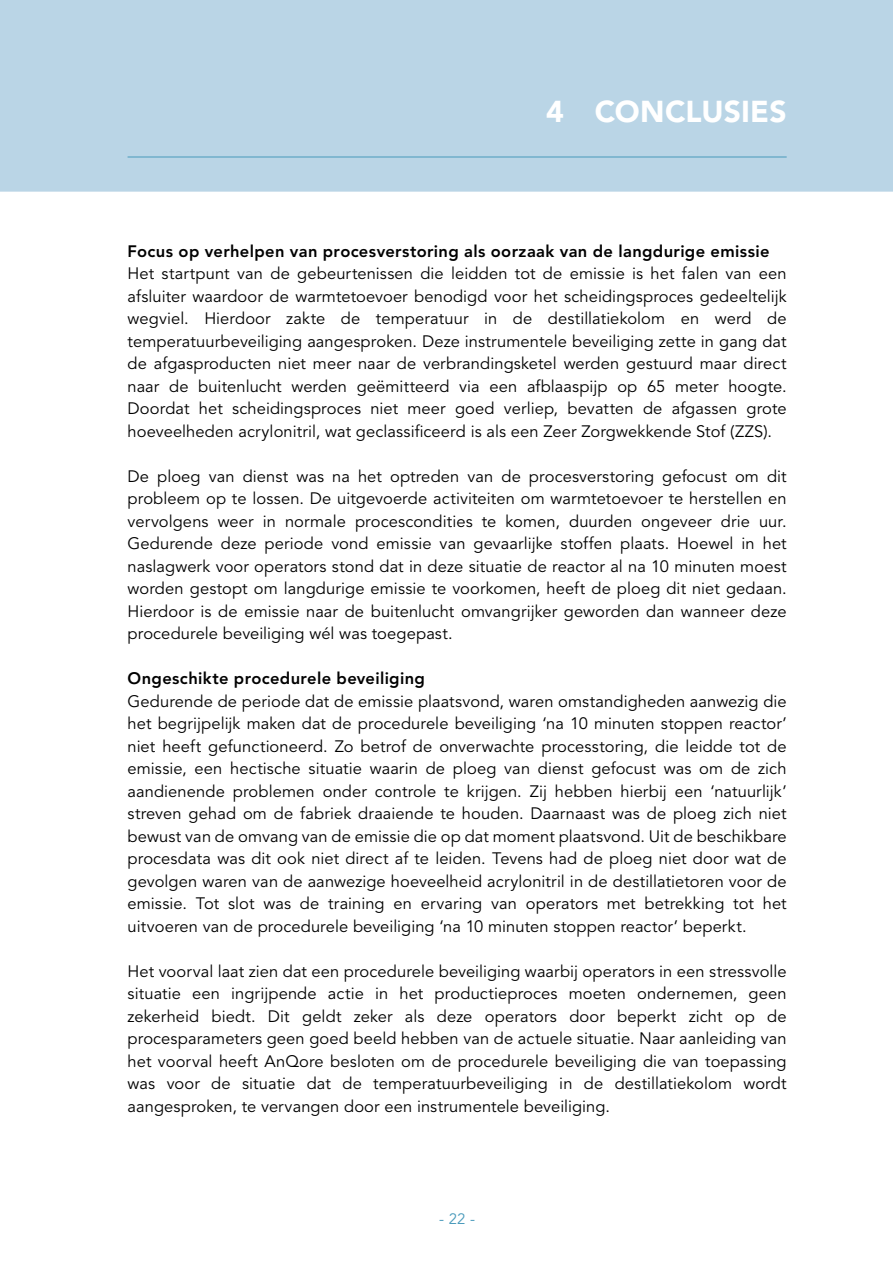
<style>
.page{position:relative;width:893px;height:1263px;background:#fff}
.page>*{position:absolute;margin:0;border:0;box-sizing:border-box;transform-origin:0 0}
.t1{font:900 30px "Avenir LT Std";letter-spacing:.005em;color:#fff}
.t2{font:16.5px/22.5px "Avenir LT Std";letter-spacing:.005em;color:#000;text-align:justify}
.t3{font:800 16.5px "Avenir LT Std";letter-spacing:.02em;color:#000}
.t4{font:15px "Avenir LT Std";color:#499abb}
</style>
<div class="page">
<div style="left:0;top:0;width:893px;height:192px;background:#bad5e6"></div>
<hr style="left:128px;top:157px;width:659px;height:1px;background:#499abb">
<h1 class="t1" style="left:546px;top:93px;width:242px">4 CONCLUSIES</h1>
<p class="t3" style="left:128px;top:241px;width:643px">Focus op verhelpen van procesverstoring als oorzaak van de langdurige emissie</p>
<p class="t2" style="left:128px;top:263px;width:661px">Het startpunt van de gebeurtenissen die leidden tot de emissie is het falen van een afsluiter waardoor de warmtetoevoer benodigd voor het scheidingsproces gedeeltelijk wegviel. Hierdoor zakte de temperatuur in de destillatiekolom en werd de temperatuurbeveiliging aangesproken. Deze instrumentele beveiliging zette in gang dat de afgasproducten niet meer naar de verbrandingsketel werden gestuurd maar direct naar de buitenlucht werden geëmitteerd via een afblaaspijp op 65 meter hoogte.<br>Doordat het scheidingsproces niet meer goed verliep, bevatten de afgassen grote hoeveelheden acrylonitril, wat geclassificeerd is als een Zeer Zorgwekkende Stof (ZZS).</p>
<p class="t2" style="left:128px;top:465px;width:661px">De ploeg van dienst was na het optreden van de procesverstoring gefocust om dit probleem op te lossen. De uitgevoerde activiteiten om warmtetoevoer te herstellen en vervolgens weer in normale procescondities te komen, duurden ongeveer drie uur.<br>Gedurende deze periode vond emissie van gevaarlijke stoffen plaats. Hoewel in het naslagwerk voor operators stond dat in deze situatie de reactor al na 10 minuten moest worden gestopt om langdurige emissie te voorkomen, heeft de ploeg dit niet gedaan.<br>Hierdoor is de emissie naar de buitenlucht omvangrijker geworden dan wanneer deze procedurele beveiliging wél was toegepast.</p>
<p class="t3" style="left:128px;top:669px;width:299px">Ongeschikte procedurele beveiliging</p>
<p class="t2" style="left:128px;top:690px;width:661px">Gedurende de periode dat de emissie plaatsvond, waren omstandigheden aanwezig die het begrijpelijk maken dat de procedurele beveiliging ‘na 10 minuten stoppen reactor’ niet heeft gefunctioneerd. Zo betrof de onverwachte processtoring, die leidde tot de emissie, een hectische situatie waarin de ploeg van dienst gefocust was om de zich aandienende problemen onder controle te krijgen. Zij hebben hierbij een ‘natuurlijk’ streven gehad om de fabriek draaiende te houden. Daarnaast was de ploeg zich niet bewust van de omvang van de emissie die op dat moment plaatsvond. Uit de beschikbare procesdata was dit ook niet direct af te leiden. Tevens had de ploeg niet door wat de gevolgen waren van de aanwezige hoeveelheid acrylonitril in de destillatietoren voor de emissie. Tot slot was de training en ervaring van operators met betrekking tot het uitvoeren van de procedurele beveiliging ‘na 10 minuten stoppen reactor’ beperkt.</p>
<p class="t2" style="left:128px;top:960px;width:661px">Het voorval laat zien dat een procedurele beveiliging waarbij operators in een stressvolle situatie een ingrijpende actie in het productieproces moeten ondernemen, geen zekerheid biedt. Dit geldt zeker als deze operators door beperkt zicht op de procesparameters geen goed beeld hebben van de actuele situatie. Naar aanleiding van het voorval heeft AnQore besloten om de procedurele beveiliging die van toepassing was voor de situatie dat de temperatuurbeveiliging in de destillatiekolom wordt aangesproken, te vervangen door een instrumentele beveiliging.</p>
<p class="t4" style="left:439px;top:1210px;width:37px">- 22 -</p>
</div>
